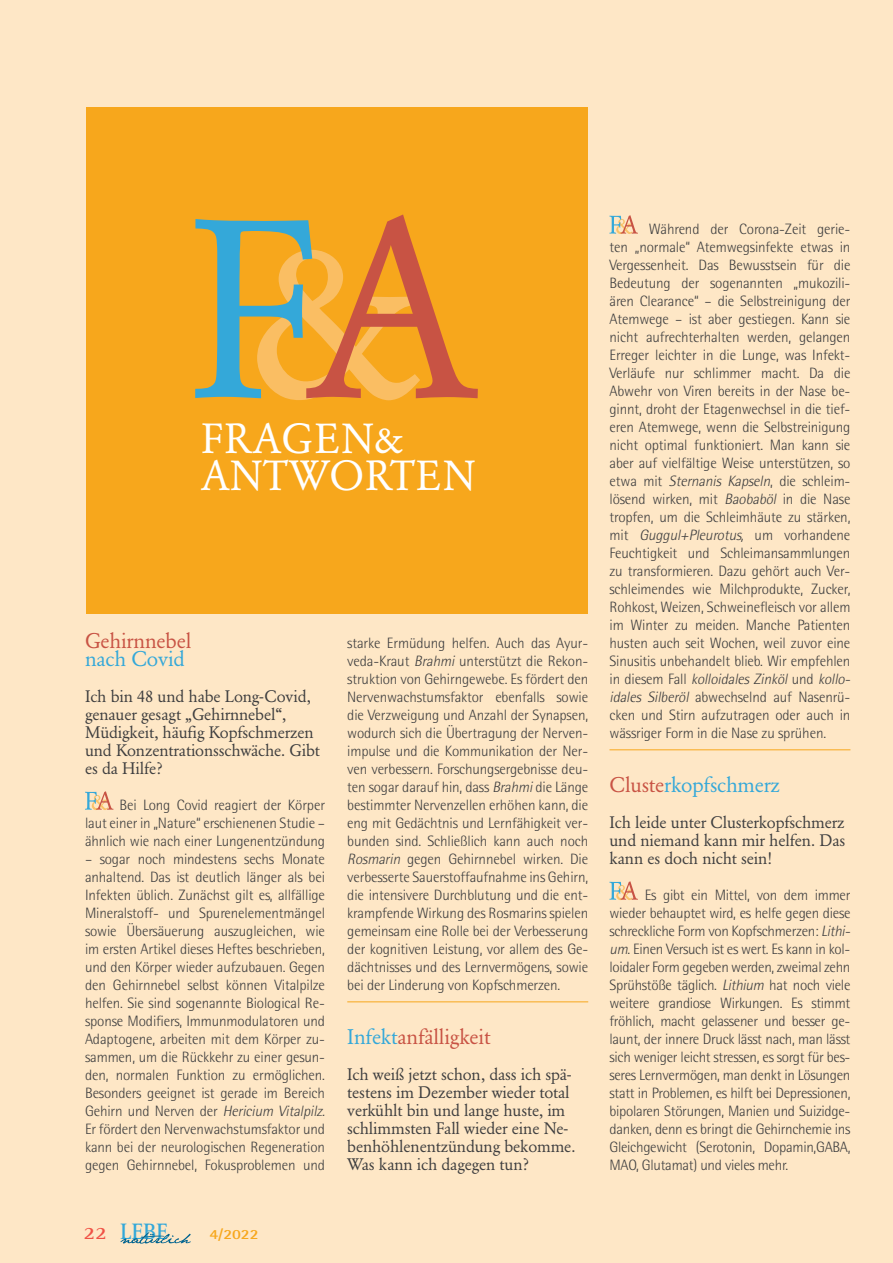
<style>
.page{position:relative;width:893px;height:1263px;background:#fee7c6}
.page>*{position:absolute;margin:0;border:0;box-sizing:border-box;transform-origin:0 0}
.fließtext{font:250.05px "Garamond BQ";color:#34a8d9}
.t1{font:41.7px "Garamond BQ";color:#fff}
.t2{font:700 23.1px "Rotis Serif";color:#34a8d9;scale:.91 1}
.fließtext-2{font:21px "Garamond BQ";letter-spacing:-.01em;color:#c85344}
.fließtext-3{font:21px "Garamond BQ";letter-spacing:-.01em;color:#34a8d9}
.fließtext-4{font:16.5px/18px "Garamond BQ";letter-spacing:-.01em;color:#3e3e3f}
.fließtext-5{font:300 15px/18px "AT Rotis Semi Sans";letter-spacing:-.01em;color:#3e3e3f}
.t3{font:700 14.1px "AT Rotis Semi Sans";color:#f7a71c;scale:1.18 1}
.s1{color:#fbc370}
.s2{color:#c85344}
.s3{font-style:italic}
.s4{font-size:17.85px;color:#f05246}
.s5{color:#34a8d9}
</style>
<div class="page">
<svg style="left:609px;top:215px;width:29px;height:19px"></svg>
<hr style="left:609px;top:749px;width:241px;height:1px;background:#f7a71c">
<svg style="left:609px;top:881px;width:29px;height:19px"></svg>
<svg style="left:85px;top:791px;width:28px;height:19px"></svg>
<hr style="left:347px;top:1001px;width:241px;height:1px;background:#f7a71c">
<div style="left:87px;top:107px;width:501px;height:506px;background:#f7a71c"></div>
<svg style="left:120px;top:1232px;width:71px;height:12px"></svg>
<p class="fließtext" style="left:186px;top:165px;width:293px">F<span class="s1">&amp;</span><span class="s2">A</span></p>
<p class="t1" style="left:201px;top:414px;width:204px">FRAGEN&amp;</p>
<p class="t1" style="left:201px;top:451px;width:276px">ANTWORTEN</p>
<p class="fließtext-2" style="left:85px;top:629px;width:108px">Gehirnnebel</p>
<p class="fließtext-3" style="left:85px;top:647px;width:101px">nach Covid</p>
<p class="fließtext-4" style="left:85px;top:688px;width:236px">Ich bin 48 und habe Long-Covid, genauer gesagt „Gehirnnebel“,<br>Müdigkeit, häufig Kopfschmerzen und Konzentrationsschwäche. Gibt es da Hilfe?</p>
<p class="fließtext-5" style="left:85px;top:796px;width:242px;text-align:justify;text-indent:35px">Bei Long Covid reagiert der Körper laut einer in „Nature“ erschienenen Studie – ähnlich wie nach einer Lungenentzündung</p>
<p class="fließtext-5" style="left:85px;top:850px;width:245px">– sogar noch mindestens sechs Monate anhaltend. Das ist deutlich länger als bei Infekten üblich. Zunächst gilt es, allfällige Mineralstoff- und Spurenelementmängel sowie Übersäuerung auszugleichen, wie im ersten Artikel dieses Heftes beschrieben, und den Körper wieder aufzubauen. Gegen den Gehirnnebel selbst können Vitalpilze helfen. Sie sind sogenannte Biological Re&shy;sponse Modifiers, Immunmodulatoren und Adaptogene, arbeiten mit dem Körper zu&shy;sammen, um die Rückkehr zu einer gesun&shy;den, normalen Funktion zu ermöglichen.<br>Besonders geeignet ist gerade im Bereich G e h i r n u n d N e rve n d e r <span class="s3">Hericium Vitalpilz.<br></span>Er fördert den Nervenwachstumsfaktor und kann bei der neurologischen Regeneration gegen Gehirnnebel, Fokusproblemen und</p>
<p class="t2" style="left:83px;top:1218px;width:94px"><span class="s4">22</span> LEBE</p>
<p class="t3" style="left:209px;top:1226px;width:43px">4/2022</p>
<p class="fließtext-5" style="left:347px;top:634px;width:242px;text-align:justify">starke Ermüdung helfen. Auch das Ayur&shy;veda-Kraut <span class="s3">Brahmi</span> unterstützt die Rekon&shy;struktion von Gehirngewebe. Es fördert den Nervenwachstumsfaktor ebenfalls sowie die Verzweigung und Anzahl der Synapsen, wodurch sich die Übertragung der Nerven&shy;impulse und die Kommunikation der Ner&shy;ven verbessern. Forschungsergebnisse deu&shy;ten sogar darauf hin, dass <span class="s3">Brahmi</span>die Länge bestimmter Nervenzellen erhöhen kann, die eng mit Gedächtnis und Lernfähigkeit ver&shy;bunden sind. Schließlich kann auch noch <span class="s3">Rosmarin</span> gegen Gehirnnebel wirken. Die verbesserte Sauerstoffaufnahme ins Gehirn, die intensivere Durchblutung und die ent&shy;krampfende Wirkung des Rosmarins spielen gemeinsam eine Rolle bei der Verbesserung der kognitiven Leistung, vor allem des Ge&shy;dächtnisses und des Lernvermögens, sowie bei der Linderung von Kopfschmerzen.</p>
<p class="fließtext-2" style="left:347px;top:1025px;width:145px"><span class="s5">Infekt</span>anfälligkeit</p>
<p class="fließtext-4" style="left:347px;top:1066px;width:230px">Ich weiß jetzt schon, dass ich spä&shy;testens im Dezember wieder total verkühlt bin und lange huste, im schlimmsten Fall wieder eine Ne&shy;benhöhlenentzündung bekomme.<br>Was kann ich dagegen tun?</p>
<p class="fließtext-5" style="left:609px;top:220px;width:245px;text-indent:39px">Während der Corona-Zeit gerie&shy;ten „normale“ Atemwegsinfekte etwas in Vergessenheit. Das Bewusstsein für die Bedeutung der sogenannten „mukozili&shy;ären Clearance“ – die Selbstreinigung der Atemwege – ist aber gestiegen. Kann sie nicht aufrechterhalten werden, gelangen Erreger leichter in die Lunge, was Infekt-Verläufe nur schlimmer macht. Da die Abwehr von Viren bereits in der Nase be&shy;ginnt, droht der Etagenwechsel in die tief&shy;eren Atemwege, wenn die Selbstreinigung nicht optimal funktioniert. Man kann sie aber auf vielfältige Weise unterstützen, so etwa m i t <span class="s3">Sternanis Kapseln</span>, d i e sc h l e i m - lösend wirken, mit <span class="s3">Baobaböl</span> in die Nase tropfen, um die Schleimhäute zu stärken, m i t <span class="s3">Guggul+Pleurotus,</span> u m vo r h a n d e n e Feuchtigkeit und Schleimansammlungen zu transformieren. Dazu gehört auch Ver&shy;schleimendes wie Milchprodukte, Zucker, Rohkost, Weizen, Schweinefleisch vor allem im Winter zu meiden. Manche Patienten husten auch seit Wochen, weil zuvor eine Sinusitis unbehandelt blieb. Wir empfehlen i n d i ese m Fa l l <span class="s3">kolloidales Zinköl</span> u n d <span class="s3">kollo&shy;idales Silberöl</span> abwechselnd auf Nasenrü&shy;cken und Stirn aufzutragen oder auch in wässriger Form in die Nase zu sprühen.</p>
<p class="fließtext-3" style="left:609px;top:773px;width:172px"><span class="s2">Cluste</span>rkopfschmerz</p>
<p class="fließtext-4" style="left:609px;top:814px;width:237px;text-align:justify">Ich leide unter Clusterkopfschmerz und niemand kann mir helfen. Das kann es doch nicht sein!</p>
<p class="fließtext-5" style="left:609px;top:886px;width:245px;text-indent:35px">Es gibt ein Mittel, von dem immer wieder behauptet wird, es helfe gegen diese schreckliche Form von Kopfschmerzen: <span class="s3">Lithi&shy;um</span>. Einen Versuch ist es wert. Es kann in kol&shy;loidaler Form gegeben werden, zweimal zehn Sprühstöße täglich. <span class="s3">Lithium</span> hat noch viele weitere grandiose Wirkungen. Es stimmt fröhlich, macht gelassener und besser ge&shy;launt, der innere Druck lässt nach, man lässt sich weniger leicht stressen, es sorgt für bes&shy;seres Lernvermögen, man denkt in Lösungen statt in Problemen, es hilft bei Depressionen, bipolaren Störungen, Manien und Suizidge&shy;danken, denn es bringt die Gehirnchemie ins Gleichgewicht (Serotonin, Dopamin,GABA, MAO, Glutamat) und vieles mehr.</p>
</div>
